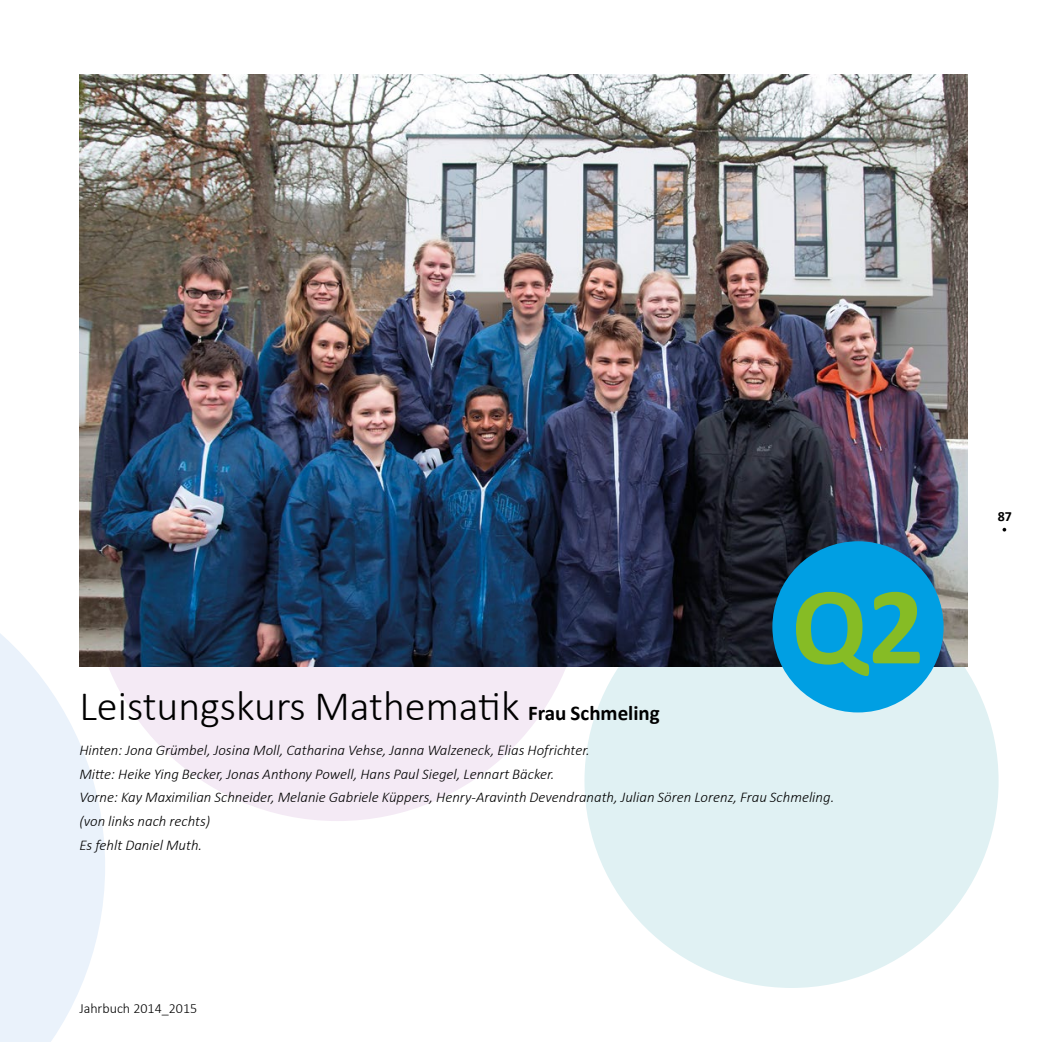
<style>
.page{position:relative;width:1042px;height:1042px;background:#fff}
.page>*{position:absolute;margin:0;border:0;box-sizing:border-box;transform-origin:0 0}
.t1{font:700 111.12px "Calibri";color:#86bc25}
.t2{font:300 42px "Calibri";color:#000}
.t3{font:italic 300 14.88px/23.6px "Calibri";color:#000}
.t4{font:300 14px "Calibri";color:#000}
.t5{font:700 14px "Calibri";color:#000}
.s1{font-weight:700;font-size:21px}
</style>
<div class="page">
<svg style="left:1002px;top:528px;width:4px;height:3px"></svg>
<svg style="left:0;top:555px;width:105px;height:487px;fill:#eaf2fb"></svg>
<div style="left:90px;top:327px;width:494px;height:494px;background:#f4eaf5;border-radius:50%"></div>
<div style="left:584px;top:574px;width:414px;height:414px;background:#e0f1f3;border-radius:50%"></div>
<img style="left:80px;top:74px;width:887px;height:592px">
<div style="left:772px;top:541px;width:171px;height:171px;background:#009fe3;border-radius:50%"></div>
<h1 class="t1" style="left:791px;top:555px;width:134px">Q2</h1>
<h2 class="t2" style="left:79px;top:680px;width:582px">Leistungskurs Mathematik <span class="s1">Frau Schmeling</span></h2>
<p class="t3" style="left:79px;top:738px;width:756px">Hinten: Jona Grümbel, Josina Moll, Catharina Vehse, Janna Walzeneck, Elias Hofrichter.<br>Mitte: Heike Ying Becker, Jonas Anthony Powell, Hans Paul Siegel, Lennart Bäcker.<br>Vorne: Kay Maximilian Schneider, Melanie Gabriele Küppers, Henry-Aravinth Devendranath, Julian Sören Lorenz, Frau Schmeling. (von links nach rechts)<br>Es fehlt Daniel Muth.</p>
<p class="t4" style="left:79px;top:999px;width:119px">Jahrbuch 2014_2015</p>
<p class="t5" style="left:997px;top:507px;width:16px">87</p>
</div>
